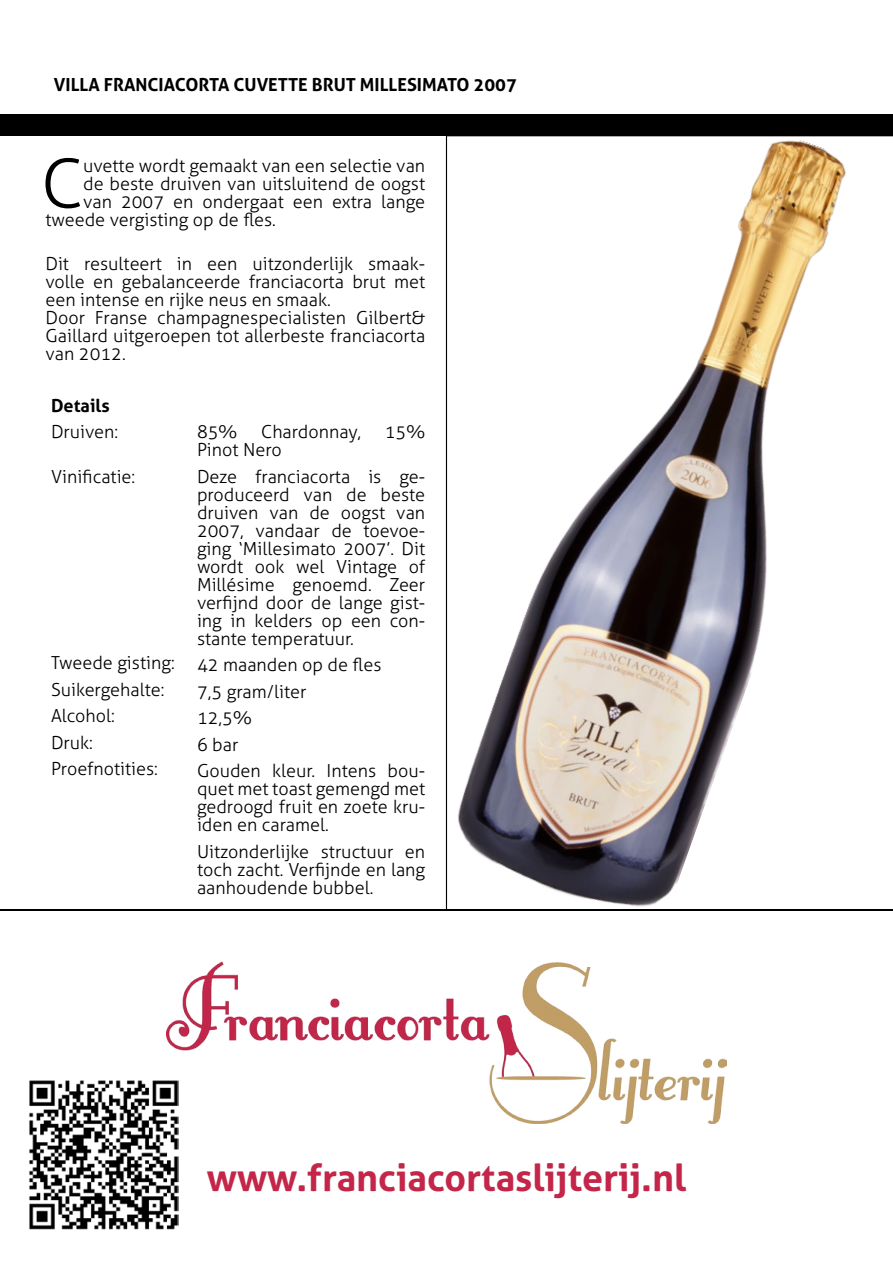
<style>
.page{position:relative;width:893px;height:1263px;background:#fff}
.page>*{position:absolute;margin:0;border:0;box-sizing:border-box;transform-origin:0 0}
.t1{font:300 67.95px "Aller";color:#000}
.t2{font:700 37.5px "Aller";color:#c32649}
.t3{font:300 18px/18px "Aller";color:#000}
.t4{font:700 18px "Aller";color:#000}
.s1{font-weight:700}
.s2{color:#fff}
</style>
<div class="page">
<svg style="left:446px;top:136px;width:447px;height:774px"></svg>
<img style="left:29px;top:1080px;width:150px;height:149px">
<img style="left:167px;top:961px;width:559px;height:162px">
<div style="left:0;top:115px;width:893px;height:21px;background:#000"></div>
<hr style="left:0;top:910px;width:893px;height:1px;background:#000">
<p class="t4" style="left:54px;top:73px;width:464px">VILLA FRANCIACORTA CUVETTE BRUT MILLESIMATO 2007</p>
<h1 class="t1" style="left:41px;top:143px;width:43px">C</h1>
<p class="t3" style="left:83px;top:156px;width:344px">uvette wordt gemaakt van een selectie van</p>
<p class="t3" style="left:83px;top:174px;width:344px">de beste druiven van uitsluitend de oogst</p>
<p class="t3" style="left:83px;top:192px;width:344px">van 2007 en ondergaat een extra lange</p>
<p class="t3" style="left:45px;top:210px;width:232px">tweede vergisting op de fles.</p>
<p class="t3" style="left:45px;top:255px;width:381px">Dit resulteert in een uitzonderlijk smaak&shy;volle en gebalanceerde franciacorta brut met een intense en rijke neus en smaak.<br>Door Franse champagnespecialisten Gilbert&amp; Gaillard uitgeroepen tot allerbeste franciacorta van 2012.</p>
<p class="t3" style="left:51px;top:392px;width:126px;line-height:26.5px"><span class="s1">Details<br></span>Druiven: <span class="s2">dsas-</span></p>
<p class="t3" style="left:51px;top:467px;width:86px">Vinificatie:</p>
<p class="t3" style="left:197px;top:423px;width:42px">85%</p>
<p class="t3" style="left:261px;top:423px;width:101px">Chardonnay,</p>
<p class="t3" style="left:385px;top:423px;width:42px">15%</p>
<p class="t3" style="left:197px;top:437px;width:230px;line-height:26.5px">Pinot Nero<br>Deze franciacorta is ge-</p>
<p class="t3" style="left:197px;top:485px;width:230px;text-align:justify">produceerd van de beste druiven van de oogst van 2007, vandaar de toevoe&shy;ging ‘Millesimato 2007’. Dit wordt ook wel Vintage of Millésime genoemd. Zeer verfijnd door de lange gist&shy;ing in kelders op een con&shy;stante temperatuur.</p>
<p class="t3" style="left:197px;top:652px;width:230px;line-height:26.5px">42 maanden op de fles<br>7,5 gram/liter<br>12,5%<br>6 bar<br>Gouden kleur. Intens bou-</p>
<p class="t3" style="left:197px;top:780px;width:230px;text-align:justify">quet met toast gemengd met gedroogd fruit en zoete kru&shy;iden en caramel.</p>
<p class="t3" style="left:197px;top:842px;width:230px;text-align:justify">Uitzonderlijke structuur en toch zacht. Verfijnde en lang aanhoudende bubbel.</p>
<p class="t3" style="left:51px;top:650px;width:125px;line-height:26.5px">Tweede gisting:<br>Suikergehalte:<br>Alcohol:<br>Druk:<br>Proefnotities:</p>
<h2 class="t2" style="left:207px;top:1154px;width:481px">www.franciacortaslijterij.nl</h2>
</div>
